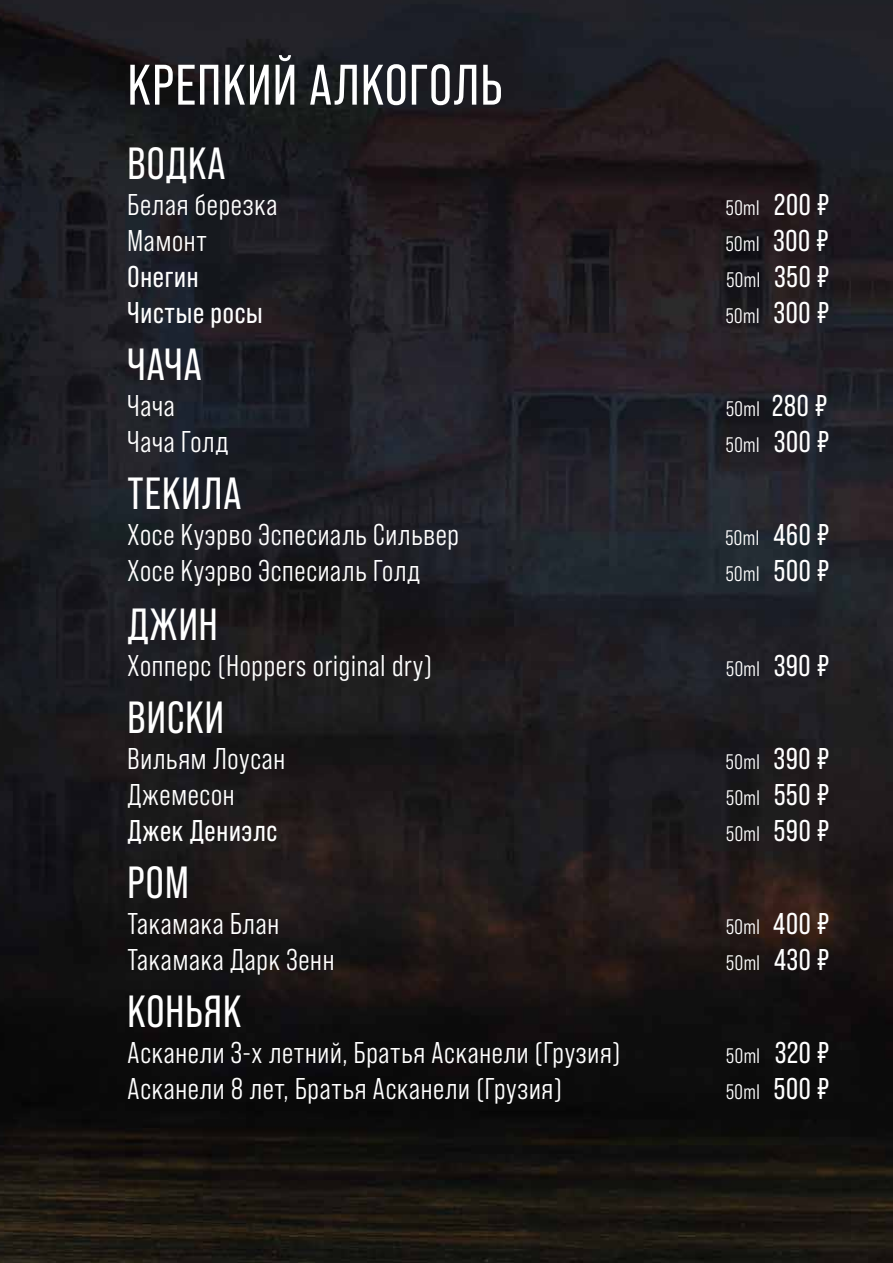
<style>
.page{position:relative;width:893px;height:1263px;background:#fff}
.page>*{position:absolute;margin:0;border:0;box-sizing:border-box;transform-origin:0 0}
.t1{font:57px "Bebas Neue Pro";letter-spacing:.025em;color:#fff}
.t2{font:45px "Bebas Neue Pro";letter-spacing:.025em;color:#fff}
.t3{font:30px "Bebas Neue Pro Middle";letter-spacing:.025em;color:#fff}
.t4{font:30px "Bebas Neue Pro";letter-spacing:.025em;color:#fff}
.t5{font:21px "Bebas Neue Pro Middle";letter-spacing:.025em;color:#fff}
.s1{font-family:"Bebas Neue Pro";font-size:30px}
</style>
<div class="page">
<img style="left:0;top:0;width:893px;height:1263px">
<h1 class="t1" style="left:128px;top:53px;width:376px">КРЕПКИЙ АЛКОГОЛЬ</h1>
<h2 class="t2" style="left:128px;top:138px;width:100px">ВОДКА</h2>
<p class="t3" style="left:128px;top:188px;width:151px">Белая березка</p>
<p class="t5" style="left:726px;top:196px;width:105px">50ml <span class="s1">200 ₽</span></p>
<p class="t3" style="left:128px;top:224px;width:81px">Мамонт</p>
<p class="t5" style="left:726px;top:232px;width:104px">50ml <span class="s1">300 ₽</span></p>
<p class="t4" style="left:128px;top:260px;width:73px">Онегин</p>
<p class="t5" style="left:726px;top:268px;width:104px">50ml <span class="s1">350 ₽</span></p>
<p class="t4" style="left:128px;top:296px;width:137px">Чистые росы</p>
<p class="t5" style="left:726px;top:304px;width:105px">50ml <span class="s1">300 ₽</span></p>
<h2 class="t2" style="left:128px;top:339px;width:76px">ЧАЧА</h2>
<p class="t3" style="left:128px;top:389px;width:49px">Чача</p>
<p class="t5" style="left:726px;top:397px;width:103px">50ml <span class="s1">280 ₽</span></p>
<p class="t3" style="left:128px;top:425px;width:102px">Чача Голд</p>
<p class="t5" style="left:726px;top:433px;width:105px">50ml <span class="s1">300 ₽</span></p>
<h2 class="t2" style="left:128px;top:468px;width:115px">ТЕКИЛА</h2>
<p class="t3" style="left:128px;top:518px;width:333px">Хосе Куэрво Эспесиаль Сильвер</p>
<p class="t5" style="left:725px;top:526px;width:105px">50ml <span class="s1">460 ₽</span></p>
<p class="t3" style="left:128px;top:554px;width:294px">Хосе Куэрво Эспесиаль Голд</p>
<p class="t5" style="left:726px;top:562px;width:105px">50ml <span class="s1">500 ₽</span></p>
<h2 class="t2" style="left:128px;top:599px;width:92px">ДЖИН</h2>
<p class="t3" style="left:128px;top:649px;width:306px">Хопперс (Hoppers original dry)</p>
<p class="t5" style="left:726px;top:657px;width:104px">50ml <span class="s1">390 ₽</span></p>
<h2 class="t2" style="left:128px;top:692px;width:98px">ВИСКИ</h2>
<p class="t3" style="left:128px;top:742px;width:159px">Вильям Лоусан</p>
<p class="t5" style="left:726px;top:750px;width:105px">50ml <span class="s1">390 ₽</span></p>
<p class="t3" style="left:128px;top:778px;width:108px">Джемесон</p>
<p class="t5" style="left:726px;top:786px;width:104px">50ml <span class="s1">550 ₽</span></p>
<p class="t4" style="left:128px;top:813px;width:151px">Джек Дениэлс</p>
<p class="t5" style="left:726px;top:822px;width:104px">50ml <span class="s1">590 ₽</span></p>
<h2 class="t2" style="left:128px;top:857px;width:63px">РОМ</h2>
<p class="t3" style="left:128px;top:907px;width:153px">Такамака Блан</p>
<p class="t5" style="left:726px;top:915px;width:104px">50ml <span class="s1">400 ₽</span></p>
<p class="t3" style="left:128px;top:943px;width:208px">Такамака Дарк Зенн</p>
<p class="t5" style="left:726px;top:951px;width:104px">50ml <span class="s1">430 ₽</span></p>
<h2 class="t2" style="left:128px;top:986px;width:115px">КОНЬЯК</h2>
<p class="t3" style="left:128px;top:1036px;width:494px">Асканели 3-х летний, Братья Асканели (Грузия)</p>
<p class="t5" style="left:726px;top:1044px;width:104px">50ml <span class="s1">320 ₽</span></p>
<p class="t3" style="left:128px;top:1072px;width:436px">Асканели 8 лет, Братья Асканели (Грузия)</p>
<p class="t5" style="left:726px;top:1080px;width:105px">50ml <span class="s1">500 ₽</span></p>
</div>
